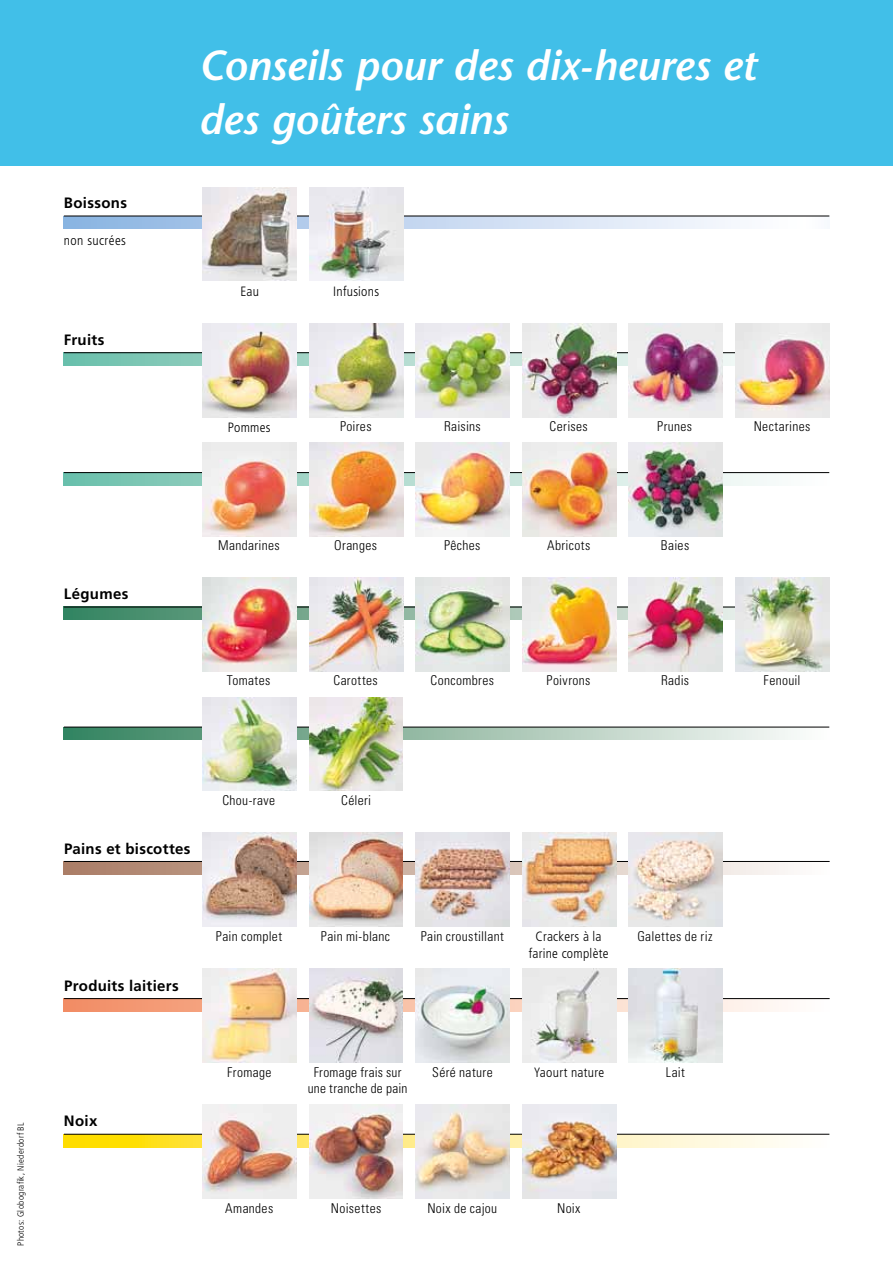
<style>
.page{position:relative;width:893px;height:1263px;background:#fff}
.page>*{position:absolute;margin:0;border:0;box-sizing:border-box;transform-origin:0 0}
.t1{font:italic 600 42px/54px "Stone Sans";letter-spacing:-.005em;color:#fff}
.t2{font:700 15px "Frutiger LT Std";letter-spacing:.02em;color:#000}
.t3{font:300 condensed 13.5px/16.5px "Univers LT Std";letter-spacing:.025em;color:#000;text-align:center}
.t4{font:300 condensed 13.5px/16.5px "Frutiger LT Std";letter-spacing:.02em;color:#000;text-align:center}
.t5{font:300 condensed 9px "Frutiger LT Std";letter-spacing:.035em;color:#000}
</style>
<div class="page">
<svg style="left:64px;top:217px;width:667px;height:12px;background:#c6d9f0"></svg>
<div style="left:0;top:0;width:893px;height:166px;background:#41bfe8"></div>
<svg style="left:64px;top:1135px;width:727px;height:12px;background:#feed85"></svg>
<hr style="left:64px;top:1134px;width:765px;height:1px;background:#000">
<img style="left:203px;top:1105px;width:93px;height:93px">
<img style="left:309px;top:1105px;width:94px;height:93px">
<img style="left:416px;top:1105px;width:93px;height:93px">
<img style="left:523px;top:1105px;width:93px;height:93px">
<svg style="left:64px;top:999px;width:765px;height:12px"></svg>
<hr style="left:64px;top:998px;width:766px;height:1px;background:#000">
<img style="left:203px;top:969px;width:93px;height:93px">
<img style="left:309px;top:969px;width:94px;height:93px">
<img style="left:416px;top:969px;width:93px;height:93px">
<img style="left:522px;top:969px;width:94px;height:93px">
<img style="left:629px;top:969px;width:93px;height:93px">
<svg style="left:64px;top:862px;width:724px;height:12px;background:#caad9f"></svg>
<hr style="left:64px;top:861px;width:766px;height:1px;background:#000">
<img style="left:203px;top:832px;width:93px;height:94px">
<img style="left:309px;top:832px;width:94px;height:94px">
<img style="left:416px;top:832px;width:93px;height:94px">
<img style="left:522px;top:832px;width:94px;height:94px">
<img style="left:629px;top:832px;width:93px;height:94px">
<svg style="left:64px;top:728px;width:733px;height:12px;background:#a1c3b1"></svg>
<hr style="left:64px;top:727px;width:765px;height:1px;background:#000">
<svg style="left:64px;top:608px;width:672px;height:12px;background:#69a287"></svg>
<hr style="left:64px;top:607px;width:764px;height:1px;background:#000">
<img style="left:203px;top:578px;width:94px;height:93px">
<img style="left:309px;top:578px;width:94px;height:93px">
<img style="left:416px;top:578px;width:93px;height:93px">
<img style="left:522px;top:578px;width:94px;height:93px">
<img style="left:629px;top:578px;width:93px;height:93px">
<img style="left:736px;top:578px;width:93px;height:93px">
<img style="left:203px;top:697px;width:94px;height:94px">
<img style="left:309px;top:697px;width:94px;height:94px">
<svg style="left:64px;top:473px;width:765px;height:12px"></svg>
<hr style="left:64px;top:472px;width:765px;height:1px;background:#000">
<svg style="left:64px;top:353px;width:672px;height:12px;background:#92ccbd"></svg>
<hr style="left:64px;top:352px;width:765px;height:1px;background:#000">
<img style="left:203px;top:323px;width:93px;height:94px">
<img style="left:309px;top:323px;width:94px;height:94px">
<img style="left:416px;top:323px;width:93px;height:94px">
<img style="left:522px;top:323px;width:94px;height:94px">
<img style="left:629px;top:323px;width:93px;height:94px">
<img style="left:736px;top:323px;width:93px;height:94px">
<img style="left:203px;top:443px;width:93px;height:93px">
<img style="left:309px;top:443px;width:94px;height:93px">
<img style="left:416px;top:443px;width:93px;height:93px">
<img style="left:522px;top:443px;width:94px;height:93px">
<img style="left:629px;top:443px;width:93px;height:93px">
<hr style="left:64px;top:216px;width:765px;height:1px;background:#000">
<img style="left:203px;top:187px;width:94px;height:94px">
<img style="left:309px;top:187px;width:94px;height:94px">
<p class="t2" style="left:64px;top:194px;width:65px">Boissons</p>
<p class="t4" style="left:64px;top:233px;width:64px">non sucrées</p>
<p class="t2" style="left:64px;top:331px;width:42px">Fruits</p>
<p class="t2" style="left:64px;top:585px;width:66px">Légumes</p>
<h1 class="t1" style="left:199px;top:38px;width:559px">Conseils pour des dix-heures et des goûters sains</h1>
<p class="t4" style="left:240px;top:283px;width:20px">Eau</p>
<p class="t4" style="left:333px;top:283px;width:47px">Infusions</p>
<p class="t4" style="left:228px;top:419px;width:44px">Pommes</p>
<p class="t3" style="left:340px;top:418px;width:33px">Poires</p>
<p class="t3" style="left:444px;top:418px;width:38px">Raisins</p>
<p class="t3" style="left:550px;top:418px;width:40px">Cerises</p>
<p class="t3" style="left:754px;top:418px;width:58px">Nectarines</p>
<p class="t3" style="left:657px;top:418px;width:37px">Prunes</p>
<p class="t3" style="left:218px;top:537px;width:63px">Mandarines</p>
<p class="t3" style="left:334px;top:537px;width:44px">Oranges</p>
<p class="t3" style="left:444px;top:537px;width:38px">Pêches</p>
<p class="t3" style="left:547px;top:537px;width:45px">Abricots</p>
<p class="t3" style="left:661px;top:537px;width:30px">Baies</p>
<p class="t3" style="left:227px;top:672px;width:45px">Tomates</p>
<p class="t3" style="left:333px;top:672px;width:46px">Carottes</p>
<p class="t3" style="left:431px;top:672px;width:65px">Concombres</p>
<p class="t3" style="left:547px;top:672px;width:45px">Poivrons</p>
<p class="t3" style="left:661px;top:672px;width:30px">Radis</p>
<p class="t3" style="left:763px;top:672px;width:39px">Fenouil</p>
<p class="t5" style="left:16px;top:1246px;width:125px;rotate:-90deg">Photos: Globografik, Niederdorf BL</p>
<p class="t2" style="left:64px;top:840px;width:128px">Pains et biscottes</p>
<p class="t3" style="left:222px;top:792px;width:54px">Chou-rave</p>
<p class="t3" style="left:341px;top:792px;width:32px">Céleri</p>
<p class="t2" style="left:64px;top:977px;width:116px">Produits laitiers</p>
<p class="t2" style="left:64px;top:1112px;width:35px">Noix</p>
<p class="t3" style="left:216px;top:928px;width:68px">Pain complet</p>
<p class="t3" style="left:321px;top:928px;width:71px">Pain mi-blanc</p>
<p class="t3" style="left:421px;top:928px;width:85px">Pain croustillant</p>
<p class="t4" style="left:529px;top:928px;width:81px">Crackers à la farine complète</p>
<p class="t3" style="left:637px;top:928px;width:77px">Galettes de riz</p>
<p class="t3" style="left:227px;top:1064px;width:46px">Fromage</p>
<p class="t3" style="left:308px;top:1064px;width:101px">Fromage frais sur une tranche de pain</p>
<p class="t3" style="left:432px;top:1064px;width:62px">Séré nature</p>
<p class="t4" style="left:534px;top:1064px;width:72px">Yaourt nature</p>
<p class="t3" style="left:666px;top:1064px;width:21px">Lait</p>
<p class="t3" style="left:225px;top:1200px;width:50px">Amandes</p>
<p class="t3" style="left:331px;top:1200px;width:52px">Noisettes</p>
<p class="t3" style="left:427px;top:1200px;width:71px">Noix de cajou</p>
<p class="t3" style="left:557px;top:1200px;width:25px">Noix</p>
</div>
